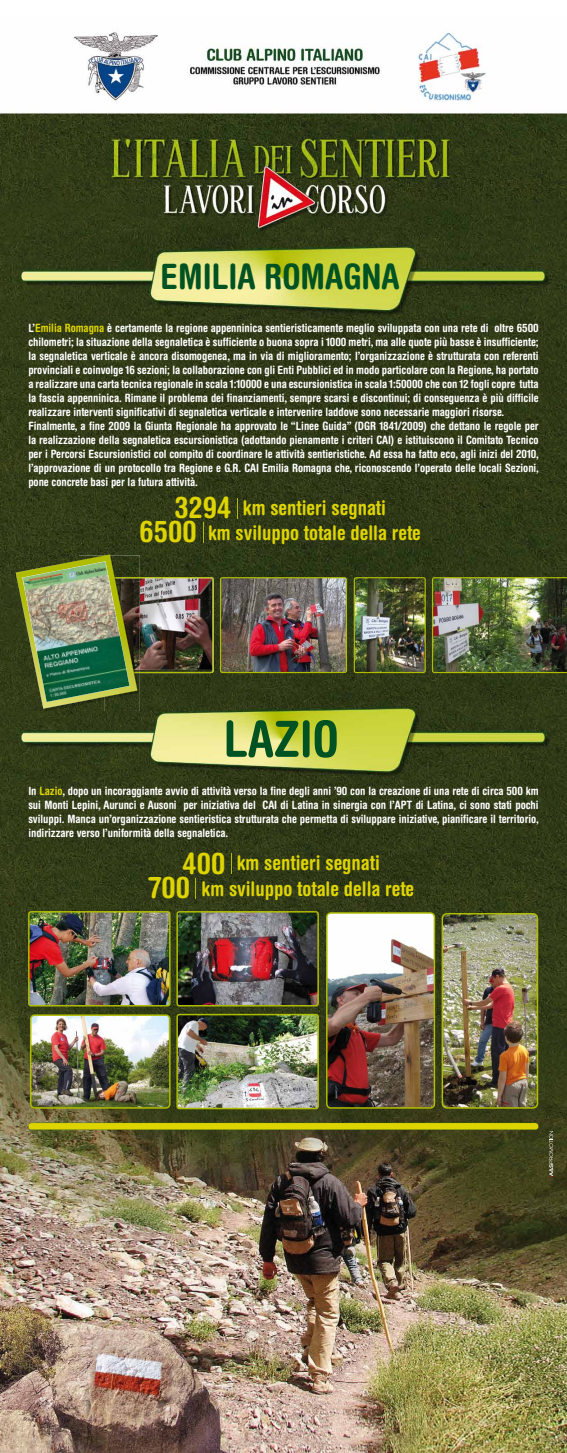
<style>
.page{position:relative;width:567px;height:1453px;background:#fff}
.page>*{position:absolute;margin:0;border:0;box-sizing:border-box;transform-origin:0 0}
.t1{font:700 condensed 50px "Helvetica Rounded";color:#005223}
.t2{font:700 condensed 35px "Helvetica Rounded";color:#005223}
.t3{font:700 condensed 20.15px/25.4px "Helvetica Rounded";color:#ded400;text-align:center}
.t4{font:700 condensed 11.5px/14px "Helvetica Rounded";letter-spacing:-.005em;color:#fff}
.s1{color:#ded400}
.s2{font-size:29.7px}
</style>
<div class="page">
<img style="left:0;top:32px;width:567px;height:1421px">
<svg style="left:28px;top:1123px;width:511px;height:7px;background:#d0ca02"></svg>
<svg style="left:237px;top:498px;width:1px;height:21px"></svg>
<svg style="left:203px;top:522px;width:1px;height:21px"></svg>
<svg style="left:231px;top:853px;width:1px;height:21px"></svg>
<svg style="left:195px;top:878px;width:1px;height:20px"></svg>
<img style="left:432px;top:577px;width:135px;height:96px">
<img style="left:442px;top:913px;width:96px;height:196px">
<img style="left:326px;top:912px;width:109px;height:197px">
<img style="left:28px;top:911px;width:291px;height:95px">
<img style="left:30px;top:1014px;width:289px;height:95px">
<img style="left:354px;top:577px;width:72px;height:96px">
<img style="left:220px;top:577px;width:127px;height:96px">
<img style="left:105px;top:709px;width:35px;height:2px">
<img style="left:16px;top:554px;width:198px;height:155px">
<svg style="left:549px;top:1131px;width:4px;height:46px"></svg>
<h2 class="t2" style="left:161px;top:256px;width:241px">EMILIA ROMAGNA</h2>
<p class="t4" style="left:28px;top:320px;width:512px">L’<span class="s1">Emilia Romagna</span> è certamente la regione appenninica sentieristicamente meglio sviluppata con una rete di oltre 6500 chilometri; la situazione della segnaletica è sufficiente o buona sopra i 1000 metri, ma alle quote più basse è insufficiente; la segnaletica verticale è ancora disomogenea, ma in via di miglioramento; l’organizzazione è strutturata con referenti provinciali e coinvolge 16 sezioni; la collaborazione con gli Enti Pubblici ed in modo particolare con la Regione, ha portato a realizzare una carta tecnica regionale in scala 1:10000 e una escursionistica in scala 1:50000 che con 12 fogli copre tutta la fascia appenninica. Rimane il problema dei finanziamenti, sempre scarsi e discontinui; di conseguenza è più difficile realizzare interventi significativi di segnaletica verticale e intervenire laddove sono necessarie maggiori risorse.<br>Finalmente, a fine 2009 la Giunta Regionale ha approvato le “Linee Guida” (DGR 1841/2009) che dettano le regole per la realizzazione della segnaletica escursionistica (adottando pienamente i criteri CAI) e istituiscono il Comitato Tecnico per i Percorsi Escursionistici col compito di coordinare le attività sentieristiche. Ad essa ha fatto eco, agli inizi del 2010, l’approvazione di un protocollo tra Regione e G.R. CAI Emilia Romagna che, riconoscendo l’operato delle locali Sezioni, pone concrete basi per la futura attività.</p>
<h3 class="t3" style="left:140px;top:495px;width:283px"><span class="s2">3294</span> km sentieri segnati<br><span class="s2">6500</span> km sviluppo totale della rete</h3>
<h1 class="t1" style="left:224px;top:708px;width:116px">LAZIO</h1>
<p class="t4" style="left:28px;top:783px;width:512px;text-align:justify">In <span class="s1">Lazio</span>, dopo un incoraggiante avvio di attività verso la fine degli anni ’90 con la creazione di una rete di circa 500 km sui Monti Lepini, Aurunci e Ausoni per iniziativa del CAI di Latina in sinergia con l’APT di Latina, ci sono stati pochi sviluppi. Manca un’organizzazione sentieristica strutturata che permetta di sviluppare iniziative, pianificare il territorio, indirizzare verso l’uniformità della segnaletica.</p>
<h3 class="t3" style="left:148px;top:850px;width:267px"><span class="s2">400</span> km sentieri segnati<br><span class="s2">700</span> km sviluppo totale della rete</h3>
</div>
